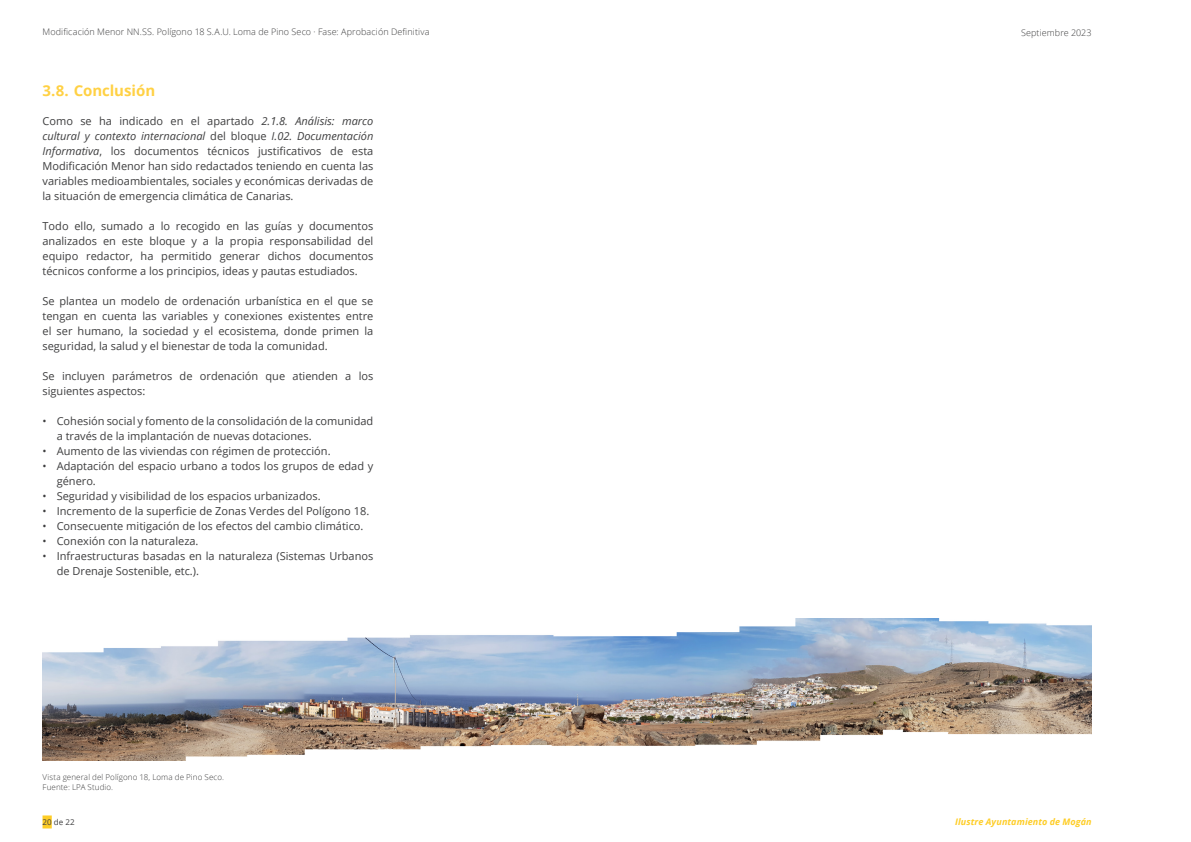
<style>
.page{position:relative;width:1191px;height:842px;background:#fff}
.page>*{position:absolute;margin:0;border:0;box-sizing:border-box;transform-origin:0 0}
.t1{font:700 15px "Open Sans";letter-spacing:-.005em;color:#ffd144}
.TEXTO_BASE{font:11px/15px "Open Sans";color:#3e3e3f}
.t2{font:300 9px "Open Sans";letter-spacing:.01em;color:#3e3e3f}
.t3{font:italic 700 9px "Open Sans";letter-spacing:.01em;color:#fecd26}
.TEXTO_BASE-2{font:300 8px "Open Sans";letter-spacing:.015em;color:#3e3e3f}
.t4{font:8px "Open Sans";color:#3e3e3f}
.s1{font-style:italic}
</style>
<div class="page">
<img style="left:43px;top:618px;width:1048px;height:142px">
<div style="left:43px;top:815px;width:9px;height:13px;background:#fecd26"></div>
<p class="t2" style="left:43px;top:26px;width:388px">Modificación Menor NN.SS. Polígono 18 S.A.U. Loma de Pino Seco · Fase: Aprobación Definitiva</p>
<p class="t2" style="left:1021px;top:27px;width:72px">Septiembre 2023</p>
<p class="t1" style="left:43px;top:80px;width:114px">3.8. Conclusión</p>
<p class="TEXTO_BASE" style="left:43px;top:113px;width:332px;text-align:justify">Como se ha indicado en el apartado <span class="s1">2.1.8. Análisis: marco cultural y contexto internacional</span> del bloque <span class="s1">I.02. Documentación Informativa</span>, los documentos técnicos justificativos de esta Modificación Menor han sido redactados teniendo en cuenta las variables medioambientales, sociales y económicas derivadas de la situación de emergencia climática de Canarias.</p>
<p class="TEXTO_BASE" style="left:43px;top:218px;width:332px;text-align:justify">Todo ello, sumado a lo recogido en las guías y documentos analizados en este bloque y a la propia responsabilidad del equipo redactor, ha permitido generar dichos documentos técnicos conforme a los principios, ideas y pautas estudiados.</p>
<p class="TEXTO_BASE" style="left:43px;top:293px;width:332px;text-align:justify">Se plantea un modelo de ordenación urbanística en el que se tengan en cuenta las variables y conexiones existentes entre el ser humano, la sociedad y el ecosistema, donde primen la seguridad, la salud y el bienestar de toda la comunidad.</p>
<p class="TEXTO_BASE" style="left:43px;top:368px;width:332px">Se incluyen parámetros de ordenación que atienden a los siguientes aspectos:</p>
<p class="TEXTO_BASE" style="left:57px;top:413px;width:318px;text-indent:-14px">• Cohesión social y fomento de la consolidación de la comunidad a través de la implantación de nuevas dotaciones.</p>
<p class="TEXTO_BASE" style="left:43px;top:443px;width:288px">• Aumento de las viviendas con régimen de protección.</p>
<p class="TEXTO_BASE" style="left:57px;top:458px;width:318px;text-indent:-14px">• Adaptación del espacio urbano a todos los grupos de edad y género.</p>
<p class="TEXTO_BASE" style="left:43px;top:488px;width:278px">• Seguridad y visibilidad de los espacios urbanizados.</p>
<p class="TEXTO_BASE" style="left:43px;top:503px;width:328px">• Incremento de la superficie de Zonas Verdes del Polígono 18.</p>
<p class="TEXTO_BASE" style="left:43px;top:518px;width:321px">• Consecuente mitigación de los efectos del cambio climático.</p>
<p class="TEXTO_BASE" style="left:43px;top:533px;width:156px">• Conexión con la naturaleza.</p>
<p class="TEXTO_BASE" style="left:57px;top:548px;width:318px;text-indent:-14px">• Infraestructuras basadas en la naturaleza (Sistemas Urbanos de Drenaje Sostenible, etc.).</p>
<p class="TEXTO_BASE-2" style="left:43px;top:772px;width:183px">Vista general del Polígono 18, Loma de Pino Seco.</p>
<p class="TEXTO_BASE-2" style="left:43px;top:782px;width:72px">Fuente: LPA Studio.</p>
<p class="t4" style="left:43px;top:816px;width:34px">20 de 22</p>
<p class="t3" style="left:955px;top:815px;width:138px">Ilustre Ayuntamiento de Mogán</p>
</div>
